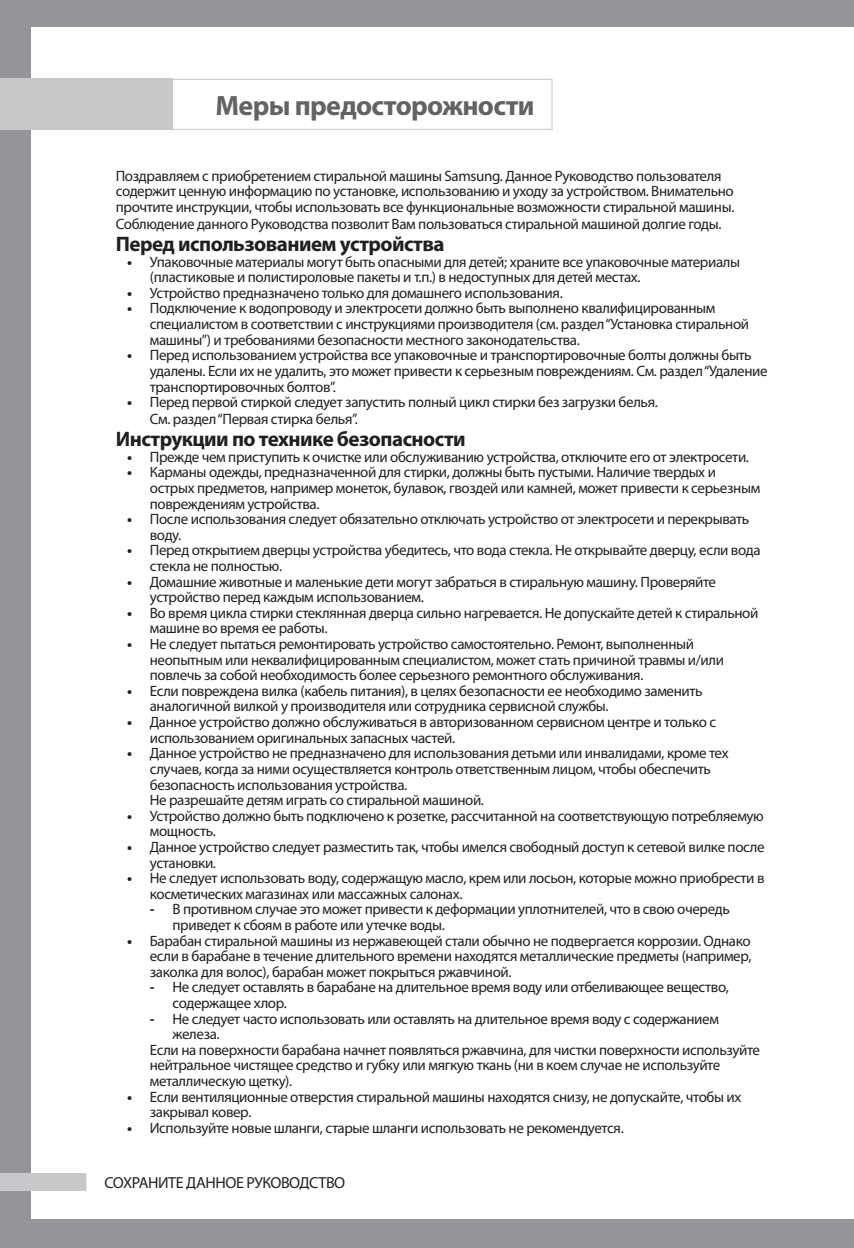
<style>
.page{position:relative;width:854px;height:1248px;background:#fff}
.page>*{position:absolute;margin:0;border:0;box-sizing:border-box;transform-origin:0 0}
.t1{font:700 28px "Myriad Pro";letter-spacing:-.025em;color:#636366}
.t2{font:700 21px "Myriad Pro";letter-spacing:-.025em;color:#231f20}
.t3{font:16px "Myriad Pro";letter-spacing:-.025em;color:#231f20}
.t4{font:15px/15.6px "Myriad Pro";letter-spacing:-.025em;color:#231f20}
.s1{font-weight:700}
</style>
<div class="page">
<div style="left:0;top:0;width:853px;height:1247px;background:#939598"></div>
<div style="left:31px;top:28px;width:822px;height:1190px;background:#fff"></div>
<div style="left:0;top:79px;width:172px;height:51px;background:#c7c8ca"></div>
<div style="left:0;top:1173px;width:87px;height:17px;background:#c7c8ca"></div>
<hr style="left:853px;top:0;width:1px;height:1247px;background:#939598">
<hr style="left:853px;top:28px;width:1px;height:1190px;background:#fff">
<div style="left:167px;top:79px;width:385px;height:51px;border:1px solid #c7c8ca"></div>
<h1 class="t1" style="left:216px;top:87px;width:320px">Меры предосторожности</h1>
<p class="t4" style="left:116px;top:168px;width:620px">Поздравляем с приобретением стиральной машины Samsung. Данное Руководство пользователя содержит ценную информацию по установке, использованию и уходу за устройством. Внимательно прочтите инструкции, чтобы использовать все функциональные возможности стиральной машины.</p>
<p class="t4" style="left:116px;top:216px;width:607px">Соблюдение данного Руководства позволит Вам пользоваться стиральной машиной долгие годы.</p>
<h2 class="t2" style="left:116px;top:230px;width:330px">Перед использованием устройства</h2>
<p class="t4" style="left:150px;top:253px;width:592px;text-indent:-23px"><span class="s1">•</span> Упаковочные материалы могут быть опасными для детей; храните все упаковочные материалы (пластиковые и полистироловые пакеты и т.п.) в недоступных для детей местах.</p>
<p class="t4" style="left:127px;top:285px;width:437px"><span class="s1">•</span> Устройство предназначено только для домашнего использования.</p>
<p class="t4" style="left:150px;top:300px;width:601px;text-indent:-23px"><span class="s1">•</span> Подключение к водопроводу и электросети должно быть выполнено квалифицированным специалистом в соответствии с инструкциями производителя (см. раздел “Установка стиральной машины”) и требованиями безопасности местного законодательства.</p>
<p class="t4" style="left:150px;top:347px;width:619px;text-indent:-23px"><span class="s1">•</span> Перед использованием устройства все упаковочные и транспортировочные болты должны быть удалены. Если их не удалить, это может привести к серьезным повреждениям. См. раздел “Удаление транспортировочных болтов”.</p>
<p class="t4" style="left:150px;top:393px;width:509px;line-height:17px;text-indent:-23px"><span class="s1">•</span> Перед первой стиркой следует запустить полный цикл стирки без загрузки белья.<br>См. раздел “Первая стирка белья”.</p>
<h2 class="t2" style="left:116px;top:425px;width:351px">Инструкции по технике безопасности</h2>
<p class="t4" style="left:127px;top:448px;width:623px"><span class="s1">•</span> Прежде чем приступить к очистке или обслуживанию устройства, отключите его от электросети.</p>
<p class="t4" style="left:150px;top:464px;width:612px;text-indent:-23px"><span class="s1">•</span> Карманы одежды, предназначенной для стирки, должны быть пустыми. Наличие твердых и острых предметов, например монеток, булавок, гвоздей или камней, может привести к серьезным повреждениям устройства.</p>
<p class="t4" style="left:150px;top:511px;width:601px;text-indent:-23px"><span class="s1">•</span> После использования следует обязательно отключать устройство от электросети и перекрывать воду.</p>
<p class="t4" style="left:150px;top:542px;width:612px;text-indent:-23px"><span class="s1">•</span> Перед открытием дверцы устройства убедитесь, что вода стекла. Не открывайте дверцу, если вода стекла не полностью.</p>
<p class="t4" style="left:150px;top:573px;width:568px;text-indent:-23px"><span class="s1">•</span> Домашние животные и маленькие дети могут забраться в стиральную машину. Проверяйте устройство перед каждым использованием.</p>
<p class="t4" style="left:150px;top:604px;width:610px;text-indent:-23px"><span class="s1">•</span> Во время цикла стирки стеклянная дверца сильно нагревается. Не допускайте детей к стиральной машине во время ее работы.</p>
<p class="t4" style="left:150px;top:636px;width:575px;text-indent:-23px"><span class="s1">•</span> Не следует пытаться ремонтировать устройство самостоятельно. Ремонт, выполненный неопытным или неквалифицированным специалистом, может стать причиной травмы и/или повлечь за собой необходимость более серьезного ремонтного обслуживания.</p>
<p class="t4" style="left:150px;top:682px;width:554px;text-indent:-23px"><span class="s1">•</span> Если повреждена вилка (кабель питания), в целях безопасности ее необходимо заменить аналогичной вилкой у производителя или сотрудника сервисной службы.</p>
<p class="t4" style="left:150px;top:714px;width:568px;text-indent:-23px"><span class="s1">•</span> Данное устройство должно обслуживаться в авторизованном сервисном центре и только с использованием оригинальных запасных частей.</p>
<p class="t4" style="left:150px;top:745px;width:580px;text-indent:-23px"><span class="s1">•</span> Данное устройство не предназначено для использования детьми или инвалидами, кроме тех случаев, когда за ними осуществляется контроль ответственным лицом, чтобы обеспечить безопасность использования устройства.<br>Не разрешайте детям играть со стиральной машиной.</p>
<p class="t4" style="left:150px;top:807px;width:615px;text-indent:-23px"><span class="s1">•</span> Устройство должно быть подключено к розетке, рассчитанной на соответствующую потребляемую мощность.</p>
<p class="t4" style="left:150px;top:838px;width:616px;text-indent:-23px"><span class="s1">•</span> Данное устройство следует разместить так, чтобы имелся свободный доступ к сетевой вилке после установки.</p>
<p class="t4" style="left:150px;top:870px;width:616px;text-indent:-23px"><span class="s1">•</span> Не следует использовать воду, содержащую масло, крем или лосьон, которые можно приобрести в косметических магазинах или массажных салонах.</p>
<p class="t4" style="left:172px;top:901px;width:559px;text-indent:-23px"><span class="s1">-</span> В противном случае это может привести к деформации уплотнителей, что в свою очередь приведет к сбоям в работе или утечке воды.</p>
<p class="t4" style="left:150px;top:932px;width:603px;text-align:justify;text-indent:-23px"><span class="s1">•</span> Барабан стиральной машины из нержавеющей стали обычно не подвергается коррозии. Однако если в барабане в течение длительного времени находятся металлические предметы (например, заколка для волос), барабан может покрыться ржавчиной.</p>
<p class="t4" style="left:172px;top:979px;width:558px;text-indent:-23px"><span class="s1">-</span> Не следует оставлять в барабане на длительное время воду или отбеливающее вещество, содержащее хлор.</p>
<p class="t4" style="left:150px;top:1010px;width:570px"><span class="s1">-</span> Не следует часто использовать или оставлять на длительное время воду с содержанием</p>
<p class="t4" style="left:172px;top:1026px;width:49px">железа.</p>
<p class="t4" style="left:150px;top:1041px;width:611px">Если на поверхности барабана начнет появляться ржавчина, для чистки поверхности используйте</p>
<p class="t4" style="left:150px;top:1057px;width:572px">нейтральное чистящее средство и губку или мягкую ткань (ни в коем случае не используйте</p>
<p class="t4" style="left:150px;top:1072px;width:144px">металлическую щетку).</p>
<p class="t4" style="left:150px;top:1088px;width:593px;text-indent:-23px"><span class="s1">•</span> Если вентиляционные отверстия стиральной машины находятся снизу, не допускайте, чтобы их закрывал ковер.</p>
<p class="t4" style="left:127px;top:1119px;width:498px"><span class="s1">•</span> Используйте новые шланги, старые шланги использовать не рекомендуется.</p>
<p class="t3" style="left:99px;top:1172px;width:430px"><span class="s1">4 SAMSUNG</span> Руководство пользователя стиральной машины</p>
<p class="t3" style="left:104px;top:1172px;width:242px">СОХРАНИТЕ ДАННОЕ РУКОВОДСТВО</p>
</div>
